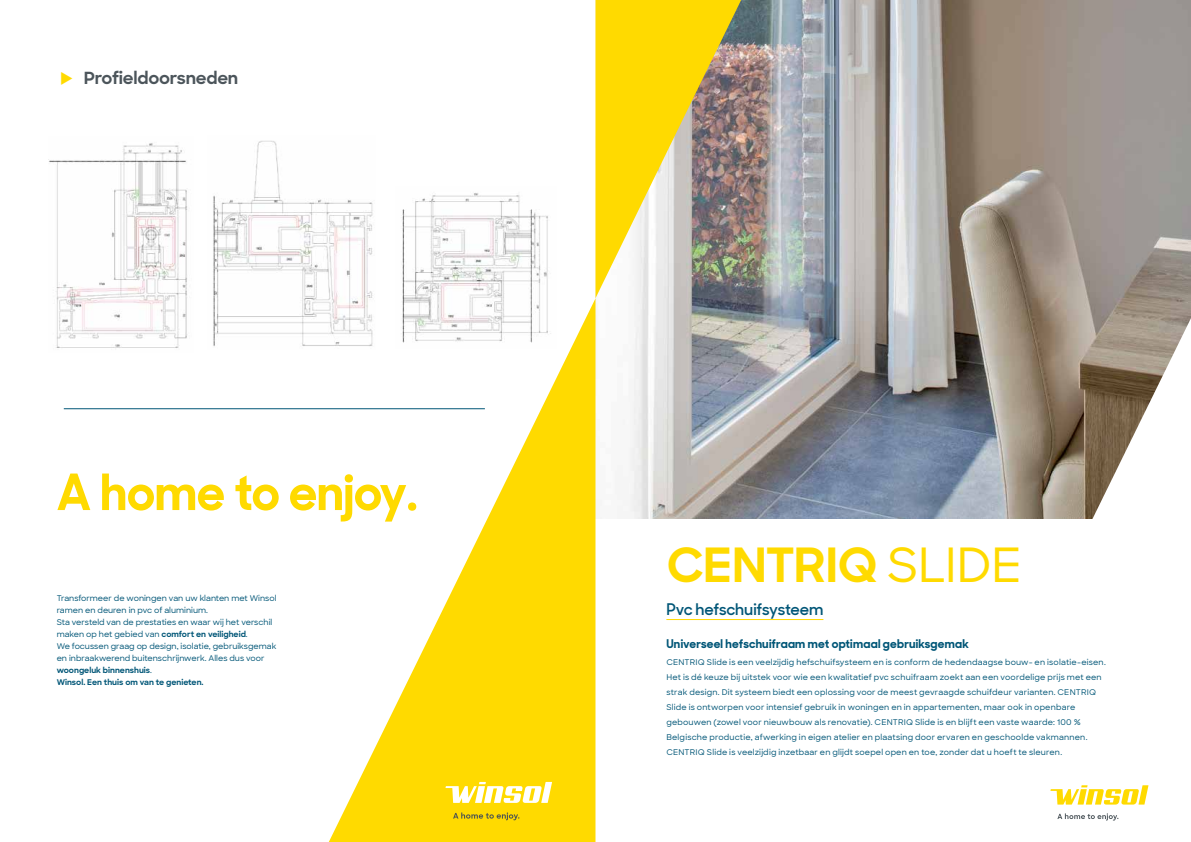
<style>
.page{position:relative;width:1191px;height:842px;background:#fff}
.page>*{position:absolute;margin:0;border:0;box-sizing:border-box;transform-origin:0 0}
.t1{font:700 50px "Sharp Sans Display No 1";color:#ffda00}
.t2{font:700 48px "Sharp Sans";letter-spacing:-.02em;color:#ffda00}
.t3{font:700 17px "Sharp Sans";letter-spacing:-.015em;color:#4c555b}
.t4{font:600 16px "Sharp Sans Display No 1";letter-spacing:-.015em;color:#005677}
.t5{font:700 12px "Sharp Sans Display No 1";letter-spacing:.02em;color:#005677}
.t6{font:500 8px/15px "Sharp Sans";letter-spacing:.02em;color:#005677}
.t7{font:500 8px/12px "Sharp Sans";color:#005677}
.s1{font-size:15px;color:#ffda00}
.s2{font-weight:700}
.s3{font-weight:500}
</style>
<div class="page">
<img style="left:595px;top:0;width:596px;height:519px">
<svg style="left:1091px;top:318px;width:100px;height:201px"></svg>
<svg style="left:1050px;top:785px;width:98px;height:19px"></svg>
<svg style="left:1057px;top:813px;width:61px;height:7px"></svg>
<hr style="left:666px;top:619px;width:157px;height:1px;background:#ffda00">
<hr style="left:64px;top:408px;width:421px;height:1px;background:#005677">
<img style="left:48px;top:143px;width:139px;height:205px">
<img style="left:213px;top:140px;width:160px;height:207px">
<img style="left:402px;top:193px;width:146px;height:105px">
<svg style="left:329px;top:298px;width:266px;height:544px"></svg>
<svg style="left:445px;top:782px;width:107px;height:21px"></svg>
<svg style="left:453px;top:812px;width:66px;height:8px"></svg>
<svg style="left:595px;top:0;width:146px;height:298px;background:#d7c154"></svg>
<h3 class="t3" style="left:60px;top:65px;width:180px"><span class="s1">►</span> Profieldoorsneden</h3>
<h1 class="t1" style="left:57px;top:451px;width:362px">A home to enjoy.</h1>
<p class="t7" style="left:57px;top:592px;width:221px">Transformeer de woningen van uw klanten met Winsol ramen en deuren in pvc of aluminium.<br>Sta versteld van de prestaties en waar wij het verschil maken op het gebied van <span class="s2">comfort en veiligheid</span>.<br>We focussen graag op design, isolatie, gebruiksgemak en inbraakwerend buitenschrijnwerk. Alles dus voor <span class="s2">woongeluk binnenshuis</span>.<br><span class="s2">Winsol. Een thuis om van te genieten.</span></p>
<h2 class="t2" style="left:666px;top:529px;width:357px">CENTRIQ <span class="s3">SLIDE</span></h2>
<h3 class="t4" style="left:666px;top:596px;width:158px">Pvc hefschuifsysteem</h3>
<h3 class="t5" style="left:666px;top:633px;width:304px">Universeel hefschuifraam met optimaal gebruiksgemak</h3>
<p class="t6" style="left:666px;top:655px;width:441px">CENTRIQ Slide is een veelzijdig hefschuifsysteem en is conform de hedendaagse bouw- en isolatie-eisen.<br>Het is dé keuze bij uitstek voor wie een kwalitatief pvc schuifraam zoekt aan een voordelige prijs met een strak design. Dit systeem biedt een oplossing voor de meest gevraagde schuifdeur varianten. CENTRIQ Slide is ontworpen voor intensief gebruik in woningen en in appartementen, maar ook in openbare gebouwen (zowel voor nieuwbouw als renovatie). CENTRIQ Slide is en blijft een vaste waarde: 100 % Belgische productie, afwerking in eigen atelier en plaatsing door ervaren en geschoolde vakmannen.<br>CENTRIQ Slide is veelzijdig inzetbaar en glijdt soepel open en toe, zonder dat u hoeft te sleuren.</p>
</div>
